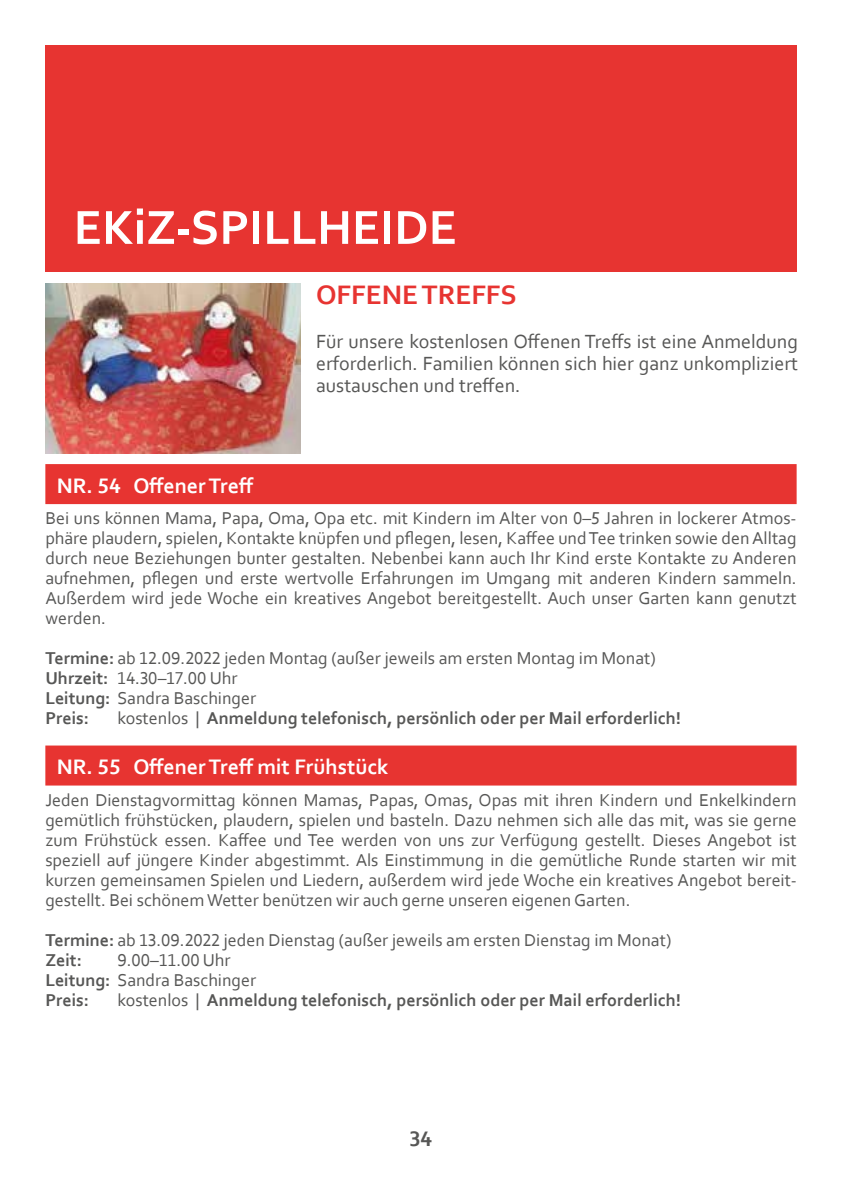
<style>
.page{position:relative;width:842px;height:1191px;background:#fff}
.page>*{position:absolute;margin:0;border:0;box-sizing:border-box;transform-origin:0 0}
.t1{font:700 50px "Corbel";color:#fff}
.t2{font:700 28px "Corbel";color:#e73431}
.t3{font:700 22px "Corbel";color:#fff}
.t4{font:700 22px "Corbel";color:#575756}
.t5{font:20px/22px "Corbel";color:#575756;text-align:justify}
.t6{font:18px/20px "Corbel";color:#575756}
.t7{font:700 18px "Corbel";color:#575756}
.s1{font-weight:700}
.s2{font-weight:400}
</style>
<div class="page">
<div style="left:45px;top:45px;width:752px;height:227px;background:#e73431"></div>
<img style="left:45px;top:283px;width:255px;height:171px">
<div style="left:45px;top:464px;width:752px;height:40px;background:#e73431"></div>
<div style="left:45px;top:745px;width:752px;height:40px;background:#e73431"></div>
<h1 class="t1" style="left:74px;top:196px;width:385px">EKiZ-SPILLHEIDE</h1>
<h2 class="t2" style="left:316px;top:278px;width:202px">OFFENE TREFFS</h2>
<p class="t5" style="left:316px;top:330px;width:483px">Für unsere kostenlosen Offenen Treffs ist eine Anmeldung erforderlich. Familien können sich hier ganz unkompliziert austauschen und treffen.</p>
<p class="t3" style="left:57px;top:472px;width:198px">NR. 54 Offener Treff</p>
<p class="t6" style="left:45px;top:508px;width:753px;text-align:justify">Bei uns können Mama, Papa, Oma, Opa etc. mit Kindern im Alter von 0–5 Jahren in lockerer Atmos&shy;phäre plaudern, spielen, Kontakte knüpfen und pflegen, lesen, Kaffee undTee trinken sowie denAlltag durch neue Beziehungen bunter gestalten. Nebenbei kann auch Ihr Kind erste Kontakte zu Anderen aufnehmen, pflegen und erste wertvolle Erfahrungen im Umgang mit anderen Kindern sammeln.<br>Außerdem wird jede Woche ein kreatives Angebot bereitgestellt. Auch unser Garten kann genutzt werden.</p>
<p class="t6" style="left:45px;top:647px;width:612px"><span class="s1">Termine:</span> ab 12.09.2022 jeden Montag (außer jeweils am ersten Montag im Monat)<br><span class="s1">Uhrzeit:</span> 14.30–17.00 Uhr<br><span class="s1">Leitung:</span> Sandra Baschinger<br><span class="s1">Preis:</span></p>
<p class="t7" style="left:117px;top:707px;width:565px"><span class="s2">kostenlos |</span> Anmeldung telefonisch, persönlich oder per Mail erforderlich!</p>
<p class="t3" style="left:57px;top:753px;width:333px">NR. 55 Offener Treff mit Frühstück</p>
<p class="t6" style="left:45px;top:789px;width:753px;text-align:justify">Jeden Dienstagvormittag können Mamas, Papas, Omas, Opas mit ihren Kindern und Enkelkindern gemütlich frühstücken, plaudern, spielen und basteln. Dazu nehmen sich alle das mit, was sie gerne zum Frühstück essen. Kaffee und Tee werden von uns zur Verfügung gestellt. Dieses Angebot ist speziell auf jüngere Kinder abgestimmt. Als Einstimmung in die gemütliche Runde starten wir mit kurzen gemeinsamen Spielen und Liedern, außerdem wird jede Woche ein kreatives Angebot bereit&shy;gestellt. Bei schönem Wetter benützen wir auch gerne unseren eigenen Garten.</p>
<p class="t6" style="left:45px;top:929px;width:627px"><span class="s1">Termine:</span> ab 13.09.2022 jeden Dienstag (außer jeweils am ersten Dienstag im Monat)<br><span class="s1">Zeit:</span></p>
<p class="t6" style="left:45px;top:949px;width:212px;text-indent:72px">9.00–11.00 Uhr<br><span class="s1">Leitung:</span> Sandra Baschinger<br><span class="s1">Preis:</span></p>
<p class="t7" style="left:117px;top:988px;width:565px"><span class="s2">kostenlos |</span> Anmeldung telefonisch, persönlich oder per Mail erforderlich!</p>
<p class="t4" style="left:410px;top:1124px;width:24px">34</p>
</div>
